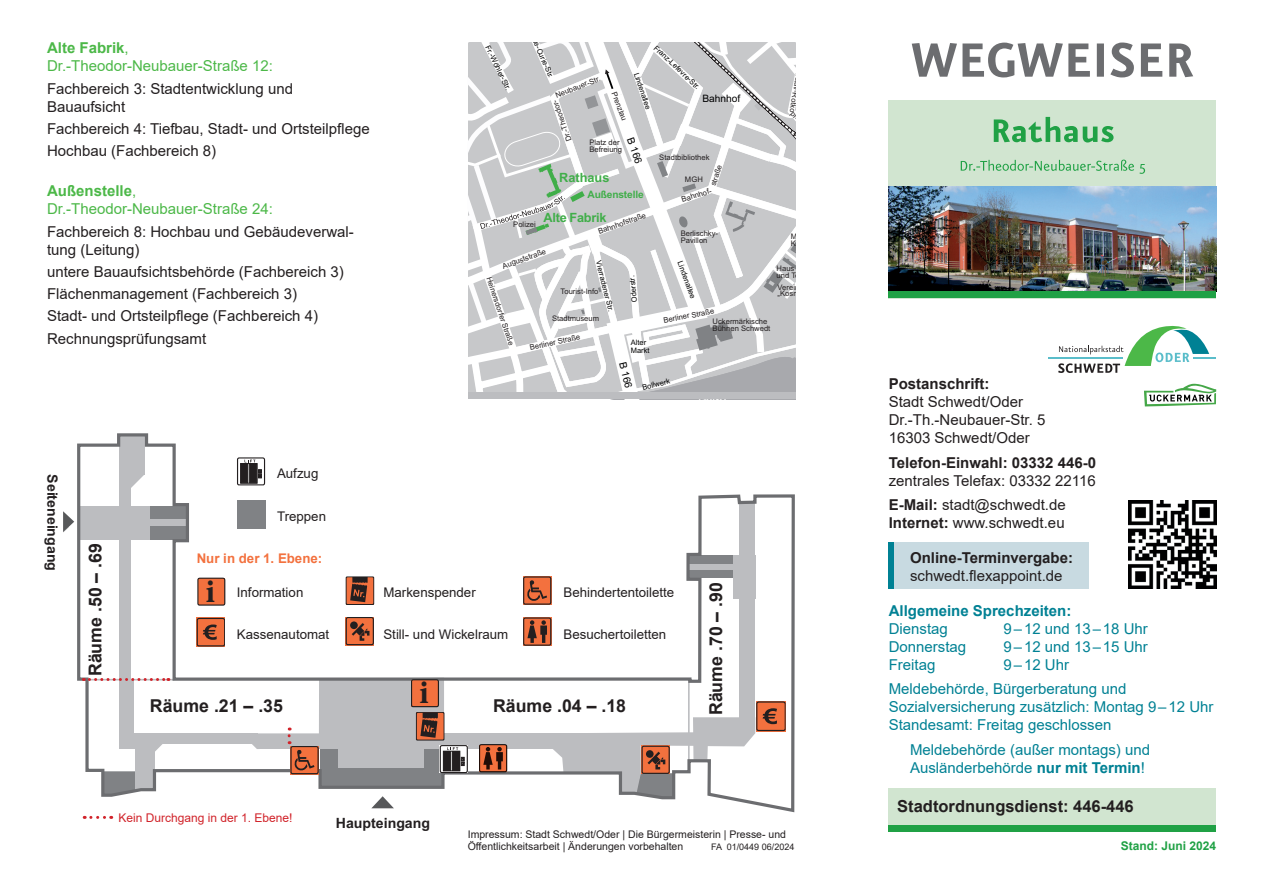
<style>
.page{position:relative;width:1263px;height:893px;background:#fff}
.page>*{position:absolute;margin:0;border:0;box-sizing:border-box;transform-origin:0 0}
.t1{font:800 28.95px "Koz Min Pr 6 N";color:#231f20}
.t2{font:700 17.7px "Arial";color:#231f20}
.t3{font:700 16.5px "Arial";color:#231f20}
.t4{font:15px/18px "Arial";color:#231f20}
.t5{font:15px/18px "Arial";color:#008194}
.t6{font:15px/18px "Arial";color:#4cb848}
.t7{font:700 15px "Arial";color:#231f20}
.t8{font:700 15px "Arial";color:#008194}
.t9{font:700 14.1px "Arial";color:#231f20}
.t10{font:13.35px "Arial";color:#231f20}
.t11{font:700 13.35px "Arial";color:#f3713e}
.t12{font:700 12.75px "Arial";letter-spacing:-.015em;color:#40ae49}
.t13{font:12px "Arial";color:#d1232a}
.t14{font:700 12px "Arial";color:#20a145}
.t15{font:10.5px/12.6px "Arial";color:#231f20}
.t16{font:10.2px "Arial";letter-spacing:-.005em;color:#000001}
.t17{font:700 10.2px "Arial";letter-spacing:-.025em;color:#40ae49}
.t18{font:9px "Arial";color:#231f20}
.t19{font:7.65px/6.9px "Arial";color:#231f20}
.t20{font:7.65px "Arial";color:#000001}
.t21{font:7.5px/8.4px "Arial";color:#000001}
.t22{font:7.5px "Arial";color:#231f20}
.s1{font-weight:700}
</style>
<div class="page">
<div style="left:889px;top:100px;width:327px;height:198px;background:#d1e5d0"></div>
<svg style="left:77px;top:433px;width:718px;height:380px"></svg>
<svg style="left:63px;top:511px;width:11px;height:21px"></svg>
<svg style="left:371px;top:796px;width:23px;height:12px"></svg>
<svg style="left:961px;top:160px;width:184px;height:14px"></svg>
<svg style="left:994px;top:117px;width:119px;height:26px"></svg>
<svg style="left:912px;top:43px;width:281px;height:34px"></svg>
<img style="left:889px;top:187px;width:327px;height:104px">
<div style="left:889px;top:788px;width:327px;height:36px;background:#d1e5d0"></div>
<svg style="left:1144px;top:384px;width:72px;height:23px"></svg>
<hr style="left:1048px;top:357px;width:75px;height:1px;background:#5abdca">
<svg style="left:1058px;top:326px;width:158px;height:47px"></svg>
<svg style="left:468px;top:43px;width:328px;height:356px"></svg>
<svg style="left:479px;top:744px;width:28px;height:28px"></svg>
<svg style="left:523px;top:617px;width:28px;height:29px"></svg>
<svg style="left:523px;top:576px;width:28px;height:29px"></svg>
<svg style="left:237px;top:457px;width:28px;height:28px"></svg>
<svg style="left:197px;top:617px;width:28px;height:30px"></svg>
<svg style="left:197px;top:618px;width:28px;height:28px"></svg>
<div style="left:237px;top:500px;width:28px;height:28px;background:#808285"></div>
<svg style="left:83px;top:678px;width:86px;height:3px"></svg>
<svg style="left:91px;top:816px;width:21px;height:3px"></svg>
<svg style="left:197px;top:578px;width:28px;height:28px"></svg>
<svg style="left:346px;top:576px;width:28px;height:29px"></svg>
<svg style="left:251px;top:678px;width:217px;height:96px"></svg>
<svg style="left:548px;top:701px;width:237px;height:97px"></svg>
<div style="left:646px;top:750px;width:8px;height:8px;background:#231f20;border-radius:50%"></div>
<svg style="left:346px;top:617px;width:28px;height:28px"></svg>
<div style="left:350px;top:621px;width:8px;height:8px;background:#231f20;border-radius:50%"></div>
<div style="left:468px;top:392px;width:327px;height:7px;background:#bcbdc0"></div>
<div style="left:889px;top:291px;width:327px;height:7px;background:#20a145"></div>
<div style="left:889px;top:824px;width:327px;height:7px;background:#20a145"></div>
<div style="left:889px;top:542px;width:200px;height:46px;background:#c8dae1"></div>
<div style="left:889px;top:542px;width:5px;height:46px;background:#008194"></div>
<img style="left:1129px;top:501px;width:87px;height:87px">
<p class="t6" style="left:47px;top:39px;width:227px"><span class="s1">Alte Fabrik</span>,<br>Dr.-Theodor-Neubauer-Straße 12:</p>
<p class="t4" style="left:47px;top:79px;width:247px">Fachbereich 3: Stadtentwicklung und<br>Bauaufsicht</p>
<p class="t4" style="left:47px;top:117px;width:324px;line-height:22.2px">Fachbereich 4: Tiefbau, Stadt- und Ortsteilpflege<br>Hochbau (Fachbereich 8)</p>
<p class="t6" style="left:47px;top:182px;width:227px"><span class="s1">Außenstelle</span>,<br>Dr.-Theodor-Neubauer-Straße 24:</p>
<p class="t4" style="left:47px;top:222px;width:308px">Fachbereich 8: Hochbau und Gebäudeverwal&shy;tung (Leitung)</p>
<p class="t4" style="left:47px;top:260px;width:298px;line-height:22.2px">untere Bauaufsichtsbehörde (Fachbereich 3)<br>Flächenmanagement (Fachbereich 3)<br>Stadt- und Ortsteilpflege (Fachbereich 4)<br>Rechnungsprüfungsamt</p>
<p class="t21" style="left:491px;top:44px;width:50px;rotate:64deg">Fr.-Wöhler-Str.</p>
<p class="t21" style="left:534px;top:27px;width:54px;rotate:66deg">Marie-Curie-Str.</p>
<p class="t21" style="left:658px;top:44px;width:62px;rotate:43deg">Franz-Lefevre-Str.</p>
<p class="t21" style="left:641px;top:71px;width:40px;rotate:72deg">Lindenallee</p>
<p class="t19" style="left:554px;top:92px;width:49px;rotate:-22deg">Neubauer-Str.</p>
<p class="t19" style="left:617px;top:91px;width:32px;rotate:69deg">Prenzlau</p>
<p class="t16" style="left:702px;top:91px;width:39px">Bahnhof</p>
<p class="t19" style="left:566px;top:142px;width:50px;rotate:-110deg">Dr.-Theodor-</p>
<p class="t16" style="left:637px;top:136px;width:28px;rotate:70deg">B 166</p>
<p class="t19" style="left:589px;top:139px;width:34px">Platz der<br>Befreiung</p>
<p class="t19" style="left:659px;top:153px;width:52px">Stadtbibliothek</p>
<p class="t19" style="left:710px;top:184px;width:23px;rotate:-72deg">straße</p>
<p class="t12" style="left:559px;top:169px;width:52px">Rathaus</p>
<p class="t19" style="left:685px;top:176px;width:20px">MGH</p>
<p class="t17" style="left:588px;top:188px;width:58px">Außenstelle</p>
<p class="t19" style="left:681px;top:196px;width:38px;rotate:-18deg">Bahnhof-</p>
<p class="t19" style="left:513px;top:221px;width:24px">Polizei</p>
<p class="t12" style="left:544px;top:209px;width:65px">Alte Fabrik</p>
<p class="t19" style="left:597px;top:228px;width:52px;rotate:-20deg">Bahnhofstraße</p>
<p class="t19" style="left:681px;top:229px;width:39px">Berlischky-<br>Pavillon</p>
<p class="t22" style="left:805px;top:68px;width:47px;rotate:99deg">Gus at v R- otko</p>
<p class="t19" style="left:501px;top:263px;width:47px;rotate:-19deg">Auguststraße</p>
<p class="t21" style="left:603px;top:260px;width:54px;rotate:76deg">Vierradener Str.</p>
<p class="t19" style="left:492px;top:276px;width:73px;rotate:71deg">Heinersdorfer Straße</p>
<p class="t19" style="left:561px;top:287px;width:39px">Tourist-Info</p>
<p class="t19" style="left:552px;top:315px;width:49px">Stadtmuseum</p>
<p class="t19" style="left:529px;top:344px;width:53px;rotate:-13deg">Berliner Straße</p>
<p class="t21" style="left:630px;top:303px;width:28px;rotate:-96deg">Oderstr.</p>
<p class="t21" style="left:631px;top:338px;width:20px">Alter<br>Markt</p>
<p class="t20" style="left:685px;top:260px;width:41px;rotate:70deg">Lindenallee</p>
<p class="t19" style="left:778px;top:283px;width:44px">Vereinshaus</p>
<p class="t19" style="left:663px;top:317px;width:53px;rotate:-11deg">Berliner Straße</p>
<p class="t19" style="left:712px;top:318px;width:59px">Uckermärkische<br>Bühnen Schwedt</p>
<p class="t16" style="left:629px;top:360px;width:28px;rotate:76deg">B 166</p>
<p class="t21" style="left:641px;top:383px;width:30px;rotate:-13deg">Bollwerk</p>
<p class="t9" style="left:62px;top:474px;width:98px;rotate:90deg">Seiteneingang</p>
<p class="t2" style="left:83px;top:676px;width:135px;rotate:-90deg">Räume .50 – .69</p>
<p class="t10" style="left:277px;top:464px;width:43px">Aufzug</p>
<p class="t10" style="left:277px;top:507px;width:51px">Treppen</p>
<p class="t11" style="left:197px;top:549px;width:127px">Nur in der 1. Ebene:</p>
<p class="t10" style="left:237px;top:583px;width:68px">Information</p>
<p class="t10" style="left:237px;top:625px;width:94px">Kassenautomat</p>
<h1 class="t1" style="left:206px;top:575px;width:11px">i</h1>
<p class="t10" style="left:383px;top:583px;width:94px">Markenspender</p>
<p class="t10" style="left:383px;top:625px;width:126px">Still- und Wickelraum</p>
<p class="t10" style="left:563px;top:583px;width:112px">Behindertentoilette</p>
<p class="t10" style="left:563px;top:625px;width:104px">Besuchertoiletten</p>
<h1 class="t1" style="left:420px;top:676px;width:11px">i</h1>
<p class="t2" style="left:150px;top:693px;width:135px">Räume .21 – .35</p>
<p class="t2" style="left:493px;top:693px;width:135px">Räume .04 – .18</p>
<p class="t2" style="left:703px;top:715px;width:135px;rotate:-90deg">Räume .70 – .90</p>
<p class="t13" style="left:118px;top:809px;width:176px">Kein Durchgang in der 1. Ebene!</p>
<p class="t9" style="left:336px;top:813px;width:96px">Haupteingang</p>
<p class="t15" style="left:468px;top:828px;width:320px">Impressum: Stadt Schwedt/Oder | Die Bürgermeisterin | Presse- und<br>Öffentlichkeitsarbeit | Änderungen vorbehalten</p>
<p class="t18" style="left:711px;top:841px;width:85px">FA 01/0449 06/2024</p>
<p class="t7" style="left:889px;top:373px;width:102px">Postanschrift:</p>
<p class="t4" style="left:889px;top:393px;width:158px">Stadt Schwedt/Oder<br>Dr.-Th.-Neubauer-Str. 5<br>16303 Schwedt/Oder</p>
<p class="t7" style="left:889px;top:452px;width:209px">Telefon-Einwahl: 03332 446-0</p>
<p class="t4" style="left:889px;top:468px;width:209px;line-height:24.3px">zentrales Telefax: 03332 22116<br><span class="s1">E-Mail:</span> stadt@schwedt.de</p>
<p class="t4" style="left:889px;top:513px;width:177px"><span class="s1">Internet:</span> www.schwedt.eu</p>
<p class="t7" style="left:910px;top:547px;width:165px">Online-Terminvergabe:</p>
<p class="t4" style="left:910px;top:566px;width:154px">schwedt.flexappoint.de</p>
<p class="t8" style="left:889px;top:600px;width:184px">Allgemeine Sprechzeiten:</p>
<p class="t5" style="left:889px;top:620px;width:61px">Dienstag</p>
<p class="t5" style="left:1003px;top:620px;width:146px">9–12 und 13–18 Uhr</p>
<p class="t5" style="left:889px;top:638px;width:79px">Donnerstag</p>
<p class="t5" style="left:1003px;top:638px;width:146px">9–12 und 13–15 Uhr</p>
<p class="t5" style="left:889px;top:656px;width:48px">Freitag</p>
<p class="t5" style="left:889px;top:652px;width:239px;line-height:24.3px;text-indent:115px">9–12 Uhr<br>Meldebehörde, Bürgerberatung und</p>
<p class="t5" style="left:889px;top:698px;width:326px">Sozialversicherung zusätzlich: Montag 9–12 Uhr<br>Standesamt: Freitag geschlossen</p>
<p class="t5" style="left:910px;top:740px;width:242px">Meldebehörde (außer montags) und<br>Ausländerbehörde <span class="s1">nur mit Termin</span>!</p>
<p class="t3" style="left:897px;top:795px;width:238px">Stadtordnungsdienst: 446-446</p>
<p class="t14" style="left:1121px;top:837px;width:97px">Stand: Juni 2024</p>
</div>
